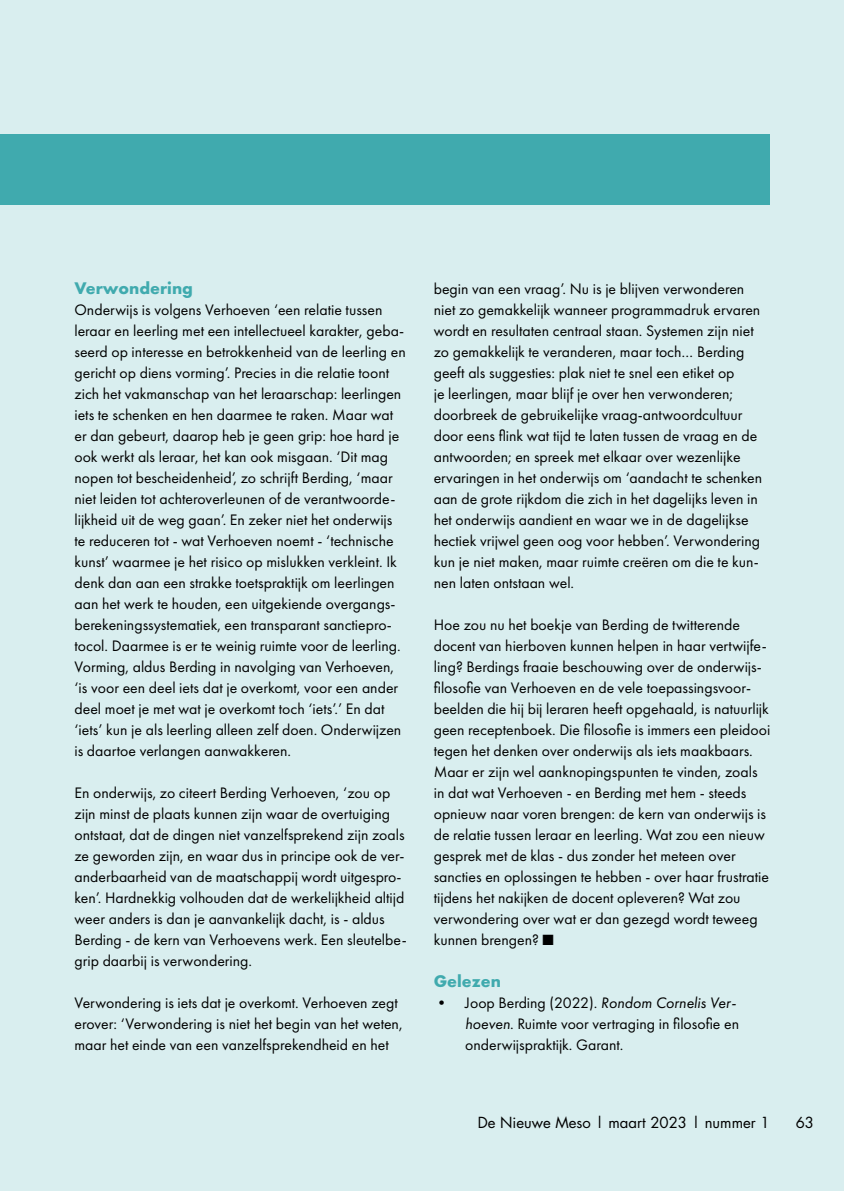
<style>
.page{position:relative;width:844px;height:1191px;background:#fff}
.page>*{position:absolute;margin:0;border:0;box-sizing:border-box;transform-origin:0 0}
.t1{font:700 17.5px "Futura PT";color:#40aaae}
.t2{font:15.75px/21px "Futura PT";color:#000}
.t3{font:14.88px "Futura";color:#000}
.s1{font-style:italic}
</style>
<div class="page">
<div style="left:0;top:0;width:843px;height:1191px;background:#d9eeef"></div>
<div style="left:0;top:134px;width:769px;height:70px;background:#40aaae"></div>
<p class="t1" style="left:74px;top:277px;width:120px">Verwondering</p>
<p class="t2" style="left:74px;top:299px;width:333px">Onderwijs is volgens Verhoeven ‘een relatie tussen leraar en leerling met een intellectueel karakter, geba&shy;seerd op interesse en betrokkenheid van de leerling en gericht op diens vorming’. Precies in die relatie toont zich het vakmanschap van het leraarschap: leerlingen iets te schenken en hen daarmee te raken. Maar wat er dan gebeurt, daarop heb je geen grip: hoe hard je ook werkt als leraar, het kan ook misgaan. ‘Dit mag nopen tot bescheidenheid’, zo schrijft Berding, ‘maar niet leiden tot achteroverleunen of de verantwoorde&shy;lijkheid uit de weg gaan’. En zeker niet het onderwijs te reduceren tot - wat Verhoeven noemt - ‘technische kunst’ waarmee je het risico op mislukken verkleint. Ik denk dan aan een strakke toetspraktijk om leerlingen aan het werk te houden, een uitgekiende overgangs&shy;berekeningssystematiek, een transparant sanctiepro&shy;tocol. Daarmee is er te weinig ruimte voor de leerling.<br>Vorming, aldus Berding in navolging van Verhoeven, ‘is voor een deel iets dat je overkomt, voor een ander deel moet je met wat je overkomt toch ‘iets’.’ En dat ‘iets’ kun je als leerling alleen zelf doen. Onderwijzen is daartoe verlangen aanwakkeren.</p>
<p class="t2" style="left:74px;top:782px;width:334px">En onderwijs, zo citeert Berding Verhoeven, ‘zou op zijn minst de plaats kunnen zijn waar de overtuiging ontstaat, dat de dingen niet vanzelfsprekend zijn zoals ze geworden zijn, en waar dus in principe ook de ver&shy;anderbaarheid van de maatschappij wordt uitgespro&shy;ken’. Hardnekkig volhouden dat de werkelijkheid altijd weer anders is dan je aanvankelijk dacht, is - aldus Berding - de kern van Verhoevens werk. Een sleutelbe&shy;grip daarbij is verwondering.</p>
<p class="t2" style="left:74px;top:992px;width:329px">Verwondering is iets dat je overkomt. Verhoeven zegt erover: ‘Verwondering is niet het begin van het weten, maar het einde van een vanzelfsprekendheid en het</p>
<p class="t2" style="left:433px;top:278px;width:330px">begin van een vraag’. Nu is je blijven verwonderen niet zo gemakkelijk wanneer programmadruk ervaren wordt en resultaten centraal staan. Systemen zijn niet zo gemakkelijk te veranderen, maar toch… Berding geeft als suggesties: plak niet te snel een etiket op<br>je leerlingen, maar blijf je over hen verwonderen; doorbreek de gebruikelijke vraag-antwoordcultuur door eens flink wat tijd te laten tussen de vraag en de antwoorden; en spreek met elkaar over wezenlijke ervaringen in het onderwijs om ‘aandacht te schenken aan de grote rijkdom die zich in het dagelijks leven in het onderwijs aandient en waar we in de dagelijkse hectiek vrijwel geen oog voor hebben’. Verwondering kun je niet maken, maar ruimte creëren om die te kun&shy;nen laten ontstaan wel.</p>
<p class="t2" style="left:433px;top:614px;width:338px">Hoe zou nu het boekje van Berding de twitterende docent van hierboven kunnen helpen in haar vertwijfe&shy;ling? Berdings fraaie beschouwing over de onderwijs&shy;filosofie van Verhoeven en de vele toepassingsvoor&shy;beelden die hij bij leraren heeft opgehaald, is natuurlijk geen receptenboek. Die filosofie is immers een pleidooi tegen het denken over onderwijs als iets maakbaars.<br>Maar er zijn wel aanknopingspunten te vinden, zoals in dat wat Verhoeven - en Berding met hem - steeds opnieuw naar voren brengen: de kern van onderwijs is de relatie tussen leraar en leerling. Wat zou een nieuw gesprek met de klas - dus zonder het meteen over sancties en oplossingen te hebben - over haar frustratie tijdens het nakijken de docent opleveren? Wat zou verwondering over wat er dan gezegd wordt teweeg kunnen brengen? ■</p>
<p class="t1" style="left:433px;top:970px;width:69px">Gelezen</p>
<p class="t2" style="left:465px;top:992px;width:275px;text-indent:-32px">• Joop Berding (2022). <span class="s1">Rondom Cornelis Ver&shy;hoeven</span>. Ruimte voor vertraging in filosofie en onderwijspraktijk. Garant.</p>
<p class="t3" style="left:477px;top:1112px;width:293px">De Nieuwe Meso | maart 2023 | nummer 1</p>
<p class="t3" style="left:795px;top:1112px;width:20px">63</p>
</div>
